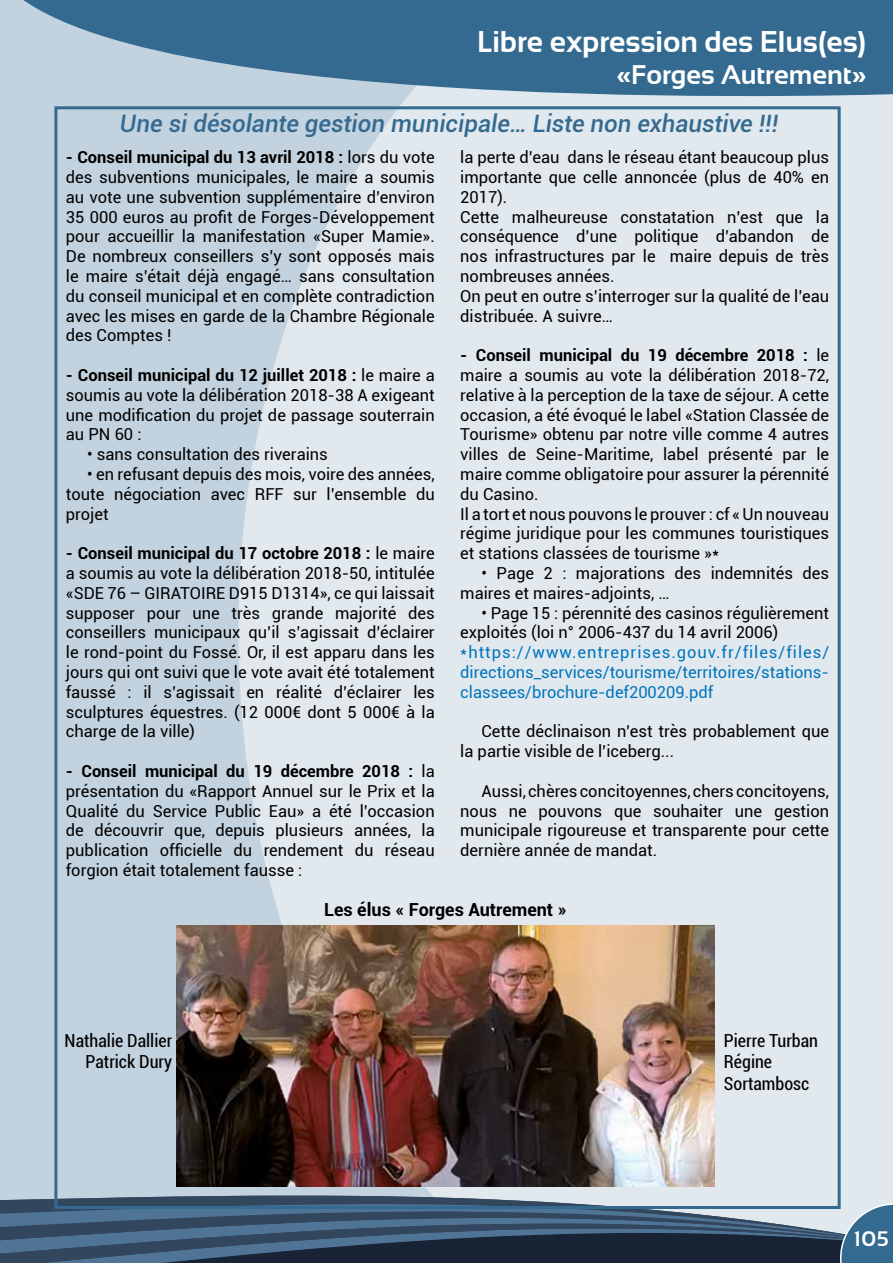
<style>
.page{position:relative;width:893px;height:1263px;background:#c2d2de}
.page>*{position:absolute;margin:0;border:0;box-sizing:border-box;transform-origin:0 0}
.t1{font:700 30px "Sansation";letter-spacing:-.005em;color:#fff}
.t2{font:700 27px "Sansation";color:#fff}
.t3{font:italic 500 24px "Roboto";color:#346a90}
.t4{font:700 21px "Sansation";color:#fff}
.t5{font:condensed 18px/21.6px "Roboto";color:#000}
.t6{font:700 18px "Roboto";color:#000}
.t7{font:16.5px/19.8px "Roboto";color:#000;text-align:justify}
.t8{font:16.5px/19.8px "Roboto";color:#0075bd;text-align:justify}
.s1{font-weight:700}
</style>
<div class="page">
<div style="left:238px;top:123px;width:655px;height:1030px;background:#e1e9ee"></div>
<svg style="left:23px;top:0;width:870px;height:123px;fill:#346a90"></svg>
<div style="left:715px;top:1153px;width:153px;height:50px;background:#e1e9ee"></div>
<svg style="left:0;top:1180px;width:858px;height:23px"></svg>
<svg style="left:0;top:1203px;width:893px;height:60px;background:#3f5770"></svg>
<img style="left:176px;top:926px;width:539px;height:260px">
<h1 class="t1" style="left:477px;top:24px;width:391px">Libre expression des Elus(es)</h1>
<h2 class="t2" style="left:617px;top:60px;width:251px">«Forges Autrement»</h2>
<h3 class="t3" style="left:120px;top:107px;width:660px">Une si désolante gestion municipale… Liste non exhaustive !!!</h3>
<p class="t7" style="left:66px;top:147px;width:370px"><span class="s1">- Conseil municipal du 13 avril 2018 :</span> lors du vote des subventions municipales, le maire a soumis au vote une subvention supplémentaire d’environ 35 000 euros au profit de Forges-Développement pour accueillir la manifestation «Super Mamie».<br>De nombreux conseillers s’y sont opposés mais le maire s’était déjà engagé… sans consultation du conseil municipal et en complète contradiction avec les mises en garde de la Chambre Régionale des Comptes !</p>
<p class="t7" style="left:66px;top:365px;width:370px"><span class="s1">- Conseil municipal du 12 juillet 2018 :</span> le maire a soumis au vote la délibération 2018-38 A exigeant une modification du projet de passage souterrain au PN 60 :</p>
<p class="t7" style="left:87px;top:444px;width:242px">• sans consultation des riverains</p>
<p class="t7" style="left:66px;top:464px;width:370px;text-indent:21px">• en refusant depuis des mois, voire des années, toute négociation avec RFF sur l’ensemble du projet</p>
<p class="t7" style="left:66px;top:543px;width:370px"><span class="s1">- Conseil municipal du 17 octobre 2018 :</span> le maire a soumis au vote la délibération 2018-50, intitulée «SDE 76 – GIRATOIRE D915 D1314», ce qui laissait supposer pour une très grande majorité des conseillers municipaux qu’il s’agissait d’éclairer le rond-point du Fossé. Or, il est apparu dans les jours qui ont suivi que le vote avait été totalement faussé : il s’agissait en réalité d’éclairer les sculptures équestres. (12 000€ dont 5 000€ à la charge de la ville)</p>
<p class="t7" style="left:66px;top:761px;width:370px"><span class="s1">- Conseil municipal du 19 décembre 2018 :</span> la présentation du «Rapport Annuel sur le Prix et la Qualité du Service Public Eau» a été l’occasion de découvrir que, depuis plusieurs années, la publication officielle du rendement du réseau forgion était totalement fausse :</p>
<p class="t7" style="left:460px;top:147px;width:370px;text-align:left">la perte d’eau dans le réseau étant beaucoup plus importante que celle annoncée (plus de 40% en 2017).<br>Cette malheureuse constatation n’est que la conséquence d’une politique d’abandon de nos infrastructures par le maire depuis de très nombreuses années.<br>On peut en outre s’interroger sur la qualité de l’eau distribuée. A suivre…</p>
<p class="t7" style="left:460px;top:345px;width:370px;text-align:left"><span class="s1">- Conseil municipal du 19 décembre 2018 :</span> le maire a soumis au vote la délibération 2018-72, relative à la perception de la taxe de séjour. A cette occasion, a été évoqué le label «Station Classée de Tourisme» obtenu par notre ville comme 4 autres villes de Seine-Maritime, label présenté par le maire comme obligatoire pour assurer la pérennité du Casino.<br>Il a tort et nous pouvons le prouver : cf « Un nouveau régime juridique pour les communes touristiques et stations classées de tourisme »*</p>
<p class="t7" style="left:460px;top:563px;width:370px;text-indent:21px">• Page 2 : majorations des indemnités des maires et maires-adjoints, …</p>
<p class="t7" style="left:460px;top:602px;width:370px;text-indent:21px">• Page 15 : pérennité des casinos régulièrement exploités (loi n° 2006-437 du 14 avril 2006)</p>
<p class="t8" style="left:460px;top:642px;width:370px">*https://www.entreprises.gouv.fr/files/files/ directions_services/tourisme/territoires/stations&shy;classees/brochure-def200209.pdf</p>
<p class="t7" style="left:460px;top:721px;width:370px;text-indent:21px">Cette déclinaison n’est très probablement que la partie visible de l’iceberg...</p>
<p class="t7" style="left:460px;top:780px;width:370px;text-indent:21px">Aussi, chères concitoyennes, chers concitoyens, nous ne pouvons que souhaiter une gestion municipale rigoureuse et transparente pour cette dernière année de mandat.</p>
<p class="t5" style="left:65px;top:1029px;width:109px;text-align:right">Nathalie Dallier<br>Patrick Dury</p>
<p class="t6" style="left:324px;top:897px;width:244px">Les élus « Forges Autrement »</p>
<p class="t5" style="left:724px;top:1029px;width:96px">Pierre Turban<br>Régine<br>Sortambosc</p>
<p class="t4" style="left:854px;top:1227px;width:36px">105</p>
</div>
